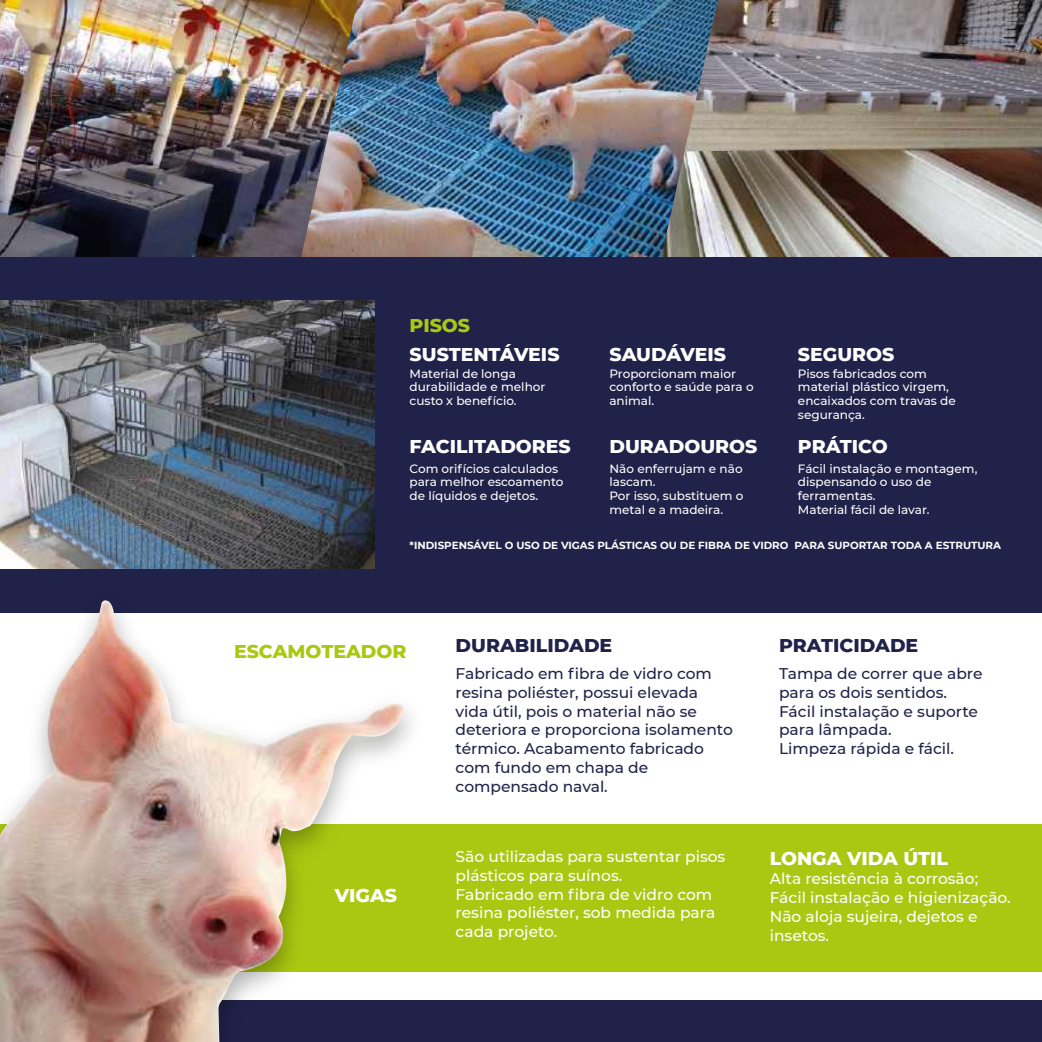
<style>
.page{position:relative;width:1042px;height:1042px;background:#fff}
.page>*{position:absolute;margin:0;border:0;box-sizing:border-box;transform-origin:0 0}
.t1{font:800 18.9px "Montserrat";color:#fff}
.t2{font:800 18.9px "Montserrat";color:#202249}
.t3{font:800 18.9px "Montserrat";color:#aac811}
.t4{font:500 15.4px/18.9px "Montserrat";color:#202249}
.t5{font:500 15.4px/18.9px "Montserrat";color:#fff}
.t6{font:500 12.08px/13.8px "Montserrat";color:#fff}
.t7{font:700 10.33px "Montserrat";color:#fff}
</style>
<div class="page">
<img style="left:0;top:0;width:301px;height:257px">
<img style="left:301px;top:0;width:359px;height:257px">
<img style="left:660px;top:0;width:382px;height:257px">
<div style="left:0;top:1000px;width:1042px;height:42px;background:#202249"></div>
<div style="left:0;top:257px;width:1042px;height:355px;background:#202249"></div>
<div style="left:0;top:824px;width:1042px;height:147px;background:#aac811"></div>
<img style="left:0;top:300px;width:375px;height:269px">
<img style="left:0;top:600px;width:404px;height:442px">
<h1 class="t3" style="left:410px;top:311px;width:62px">PISOS</h1>
<p class="t6" style="left:410px;top:366px;width:137px">Material de longa durabilidade e melhor custo X benefício.</p>
<h1 class="t1" style="left:410px;top:340px;width:151px">SUSTENTÁVEIS</h1>
<h1 class="t1" style="left:609px;top:340px;width:118px">SAUDÁVEIS</h1>
<p class="t6" style="left:609px;top:366px;width:146px">Proporcionam maior conforto e saúde para o animal.</p>
<h1 class="t1" style="left:798px;top:340px;width:98px">SEGUROS</h1>
<p class="t6" style="left:798px;top:366px;width:159px">Pisos fabricados com material plástico virgem, encaixados com travas de segurança.</p>
<h1 class="t1" style="left:410px;top:432px;width:163px">FACILITADORES</h1>
<h1 class="t1" style="left:609px;top:432px;width:149px">DURADOUROS</h1>
<h1 class="t1" style="left:798px;top:432px;width:91px">PRÁTICO</h1>
<p class="t6" style="left:410px;top:461px;width:155px">Com orifícios calculados para melhor escoamento de líquidos e dejetos.</p>
<p class="t6" style="left:609px;top:461px;width:136px">Não enferrujam e não lascam.<br>Por isso, substituem o metal e a madeira.</p>
<p class="t6" style="left:798px;top:461px;width:181px">Fácil instalação e montagem, dispensando o uso de ferramentas.<br>Material fácil de lavar.</p>
<p class="t7" style="left:410px;top:538px;width:593px">*INDISPENSÁVEL O USO DE VIGAS PLÁSTICAS OU DE FIBRA DE VIDRO PARA SUPORTAR TODA A ESTRUTURA</p>
<h1 class="t3" style="left:234px;top:637px;width:174px">ESCAMOTEADOR</h1>
<h1 class="t2" style="left:779px;top:632px;width:141px">PRATICIDADE</h1>
<p class="t4" style="left:779px;top:663px;width:205px">Tampa de correr que abre para os dois sentidos.<br>Fácil instalação e suporte para lâmpada.<br>Limpeza rápida e fácil.</p>
<h1 class="t2" style="left:456px;top:632px;width:158px">DURABILIDADE</h1>
<p class="t4" style="left:456px;top:663px;width:279px">Fabricado em fibra de vidro com resina poliéster, possui elevada vida útil, pois o material não se deteriora e proporciona isolamento térmico. Acabamento fabricado com fundo em chapa de compensado naval.</p>
<h1 class="t1" style="left:335px;top:881px;width:64px">VIGAS</h1>
<p class="t5" style="left:456px;top:846px;width:271px">São utilizadas para sustentar pisos plásticos para suínos.<br>Fabricado em fibra de vidro com resina poliéster, sob medida para cada projeto.</p>
<h1 class="t1" style="left:770px;top:844px;width:180px">LONGA VIDA ÚTIL</h1>
<p class="t5" style="left:770px;top:868px;width:242px">Alta resistência à corrosão;<br>Fácil instalação e higienização.<br>Não aloja sujeira, dejetos e insetos.</p>
</div>
